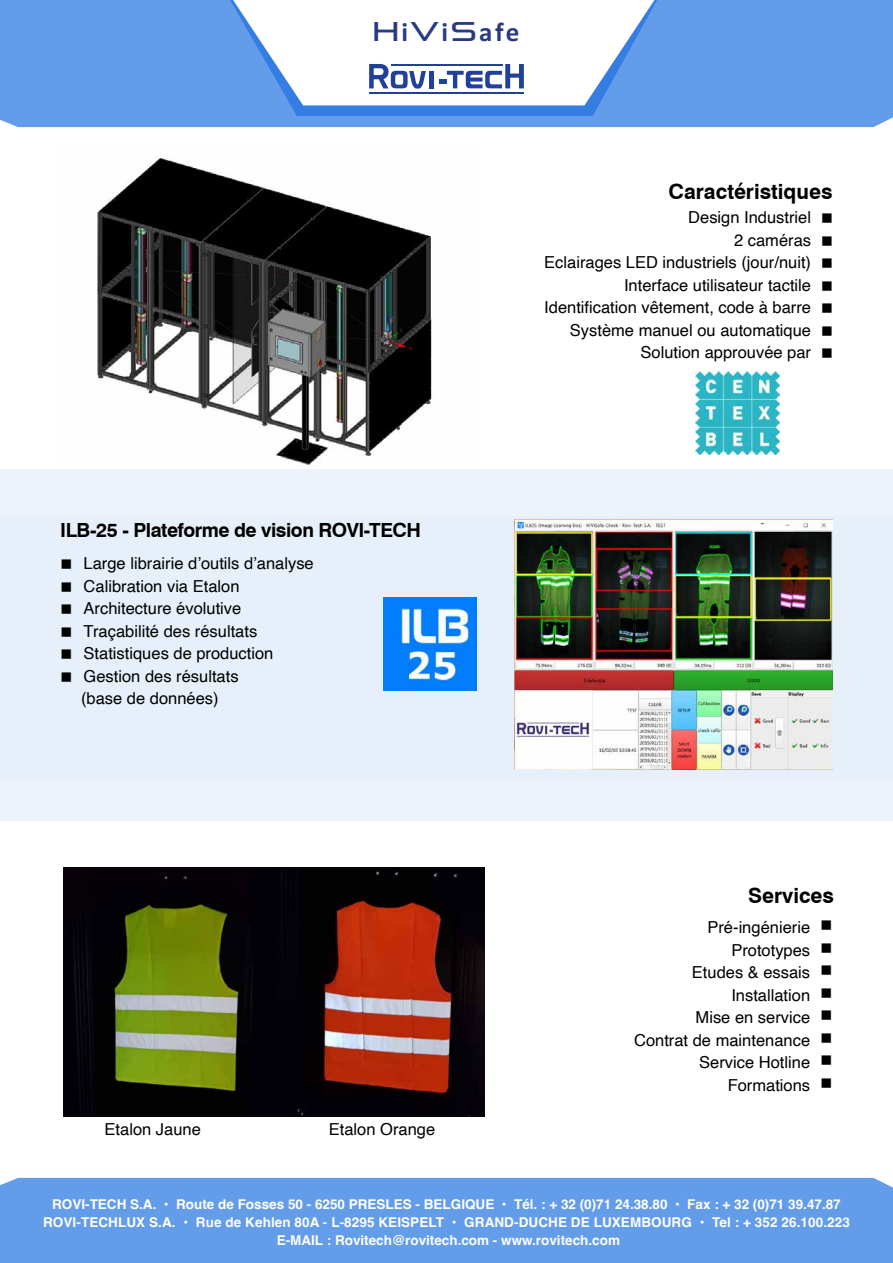
<style>
.page{position:relative;width:893px;height:1263px;background:#fff}
.page>*{position:absolute;margin:0;border:0;box-sizing:border-box;transform-origin:0 0}
.t1{font:700 27px "Calibri";color:#283b82}
.t2{font:700 21px "Swiss 721 BT";color:#000}
.t3{font:700 19.5px "Swiss 721 BT";letter-spacing:-.025em;color:#000}
.t4{font:16.5px/22.5px "Helvetica";color:#000;text-align:right}
.t5{font:700 13.5px/18px "Helvetica";color:#fff;text-align:center}
.s1{font-family:"Pirulen Rg";font-weight:400}
</style>
<div class="page">
<div style="left:0;top:469px;width:893px;height:352px;background:#e6f0fa"></div>
<div style="left:0;top:1178px;width:893px;height:85px;background:#639ce8"></div>
<img style="left:383px;top:597px;width:94px;height:94px">
<img style="left:64px;top:867px;width:421px;height:249px">
<img style="left:97px;top:157px;width:335px;height:308px">
<img style="left:695px;top:371px;width:84px;height:84px">
<div style="left:0;top:0;width:893px;height:127px;background:#639ce8"></div>
<img style="left:515px;top:519px;width:317px;height:250px">
<svg style="left:230px;top:0;width:427px;height:116px;background:#498be5"></svg>
<svg style="left:233px;top:0;width:421px;height:105px"></svg>
<hr style="left:391px;top:64px;width:111px;height:2px;background:#21409a">
<hr style="left:369px;top:93px;width:155px;height:1px;background:#21409a">
<h1 class="t1" style="left:373px;top:13px;width:148px"><span class="s1">H</span>i<span class="s1">V</span>i<span class="s1">S</span>afe</h1>
<p class="t2" style="left:668px;top:179px;width:165px">Caractéristiques</p>
<p class="t4" style="left:544px;top:207px;width:268px">Design Industriel<br>2 caméras<br>Eclairages LED industriels (jour/nuit)<br>Interface utilisateur tactile<br>Identification vêtement, code à barre<br>Système manuel ou automatique<br>Solution approuvée par</p>
<p class="t3" style="left:60px;top:518px;width:362px">ILB-25 - Plateforme de vision ROVI-TECH</p>
<p class="t4" style="left:81px;top:553px;width:234px;text-align:left">Large librairie d’outils d’analyse<br>Calibration via Etalon<br>Architecture évolutive<br>Traçabilité des résultats<br>Statistiques de production<br>Gestion des résultats<br>(base de données)</p>
<p class="t4" style="left:105px;top:1118px;width:98px">Etalon Jaune</p>
<p class="t4" style="left:329px;top:1118px;width:108px">Etalon Orange</p>
<p class="t2" style="left:748px;top:882px;width:87px">Services</p>
<p class="t4" style="left:634px;top:916px;width:178px">Pré-ingénierie<br>Prototypes<br>Etudes &amp; essais<br>Installation<br>Mise en service<br>Contrat de maintenance<br>Service Hotline<br>Formations</p>
<p class="t5" style="left:43px;top:1197px;width:808px">ROVI-TECH S.A. • Route de Fosses 50 - 6250 PRESLES - BELGIQUE • Tél. : + 32 (0)71 24.38.80 • Fax : + 32 (0)71 39.47.87<br>ROVI-TECHLUX S.A. • Rue de Kehlen 80A - L-8295 KEISPELT • GRAND-DUCHE DE LUXEMBOURG • Tel : + 352 26.100.223<br>E-MAIL : Rovitech@rovitech.com - www.rovitech.com</p>
</div>
